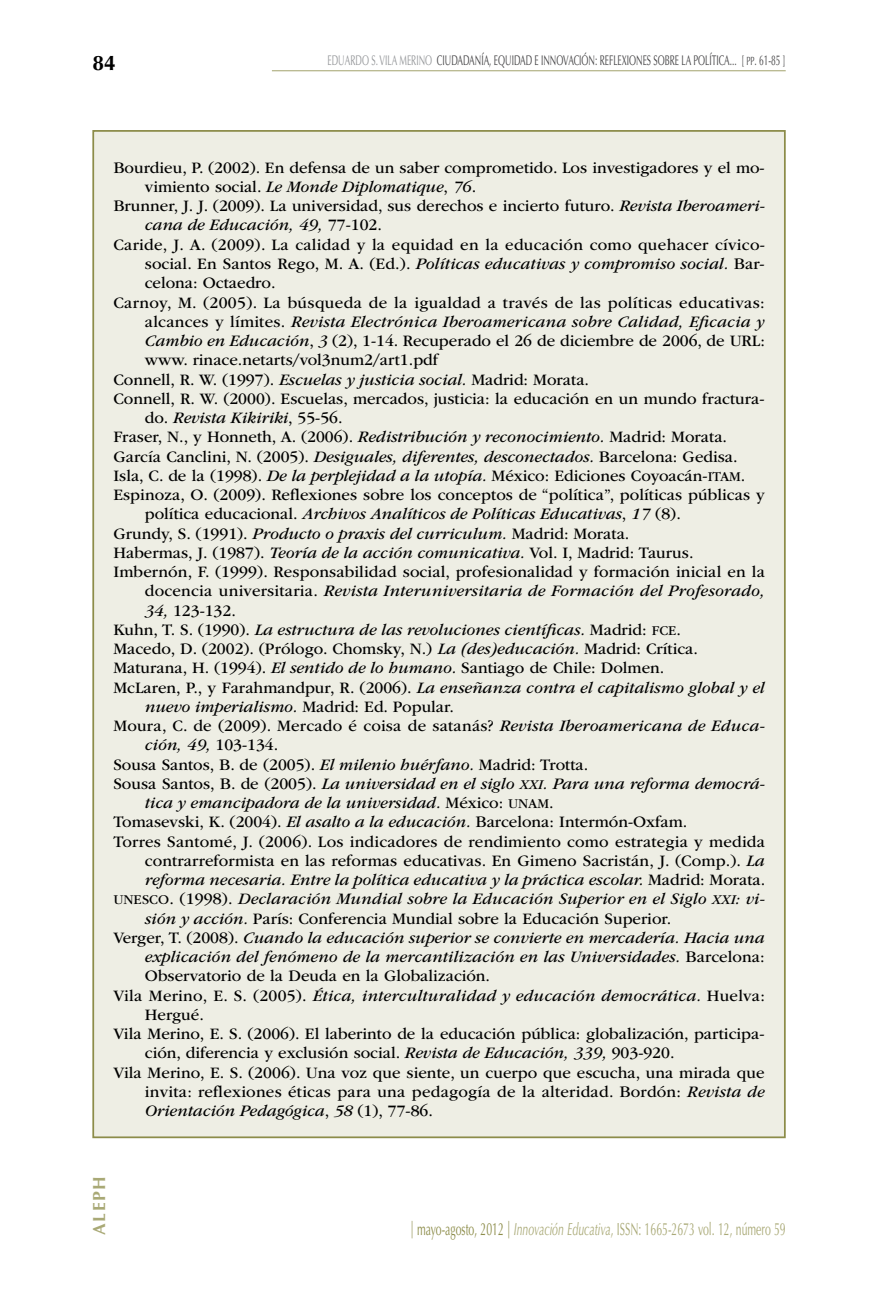
<style>
.page{position:relative;width:893px;height:1290px;background:#fff}
.page>*{position:absolute;margin:0;border:0;box-sizing:border-box;transform-origin:0 0}
.t1{font:700 21px "Optima LT Std";color:#000}
.t2{font:17.5px "Optima LT Std";color:#a9a976;scale:.6 1}
.t3{font:700 17.5px "Optima LT Std";letter-spacing:.1em;color:#a9a976}
.t4{font:16.62px "ITC Garamond Std";color:#000}
.t5{font:italic 16.62px "ITC Garamond Std";color:#000}
.t6{font:16.62px "ITC Garamond Std";letter-spacing:.02em;color:#000}
.t7{font:14px "Optima LT Std";color:#414042;scale:.6 1}
.s1{color:#939598}
.s2{font-family:"Optima LT Std SC850";font-size:11.9px}
.s3{font-style:normal}
.s4{font-style:italic}
.s5{font-size:14px}
.s6{font-style:normal;font-size:14px}
.s7{color:#8c8c49}
</style>
<div class="page">
<hr style="left:272px;top:70px;width:514px;height:1px;background:#a3a36d">
<div style="left:92px;top:130px;width:694px;height:1008px;background:#eeeee4;border:2px solid #8c8c49"></div>
<p class="t1" style="left:92px;top:50px;width:25px">84</p>
<p class="t7" style="left:328px;top:52px;width:765px"><span class="s1">EDUARDO S. VILA MERINO</span> CIUDADANÍA, EQUIDAD E INNOVACIÓN: REFLEXIONES SOBRE LA POLÍTICA... [ <span class="s2">pp</span>. 61-85 ]</p>
<p class="t4" style="left:113px;top:158px;width:653px">Bourdieu, P. (2002). En defensa de un saber comprometido. Los investigadores y el mo-</p>
<p class="t5" style="left:145px;top:178px;width:333px"><span class="s3">vimiento social.</span> Le Monde Diplomatique<span class="s3">,</span> 76<span class="s3">.</span></p>
<p class="t4" style="left:113px;top:197px;width:653px">Brunner, J. J. (2009). La universidad, sus derechos e incierto futuro. <span class="s4">Revista Iberoameri-</span></p>
<p class="t5" style="left:145px;top:216px;width:239px">cana de Educación, 49, <span class="s3">77-102.</span></p>
<p class="t6" style="left:113px;top:235px;width:653px">Caride, J. A. (2009). La calidad y la equidad en la educación como quehacer cívico-</p>
<p class="t5" style="left:145px;top:255px;width:621px"><span class="s3">social. En Santos Rego, M. A. (Ed.).</span> Políticas educativas y compromiso social. <span class="s3">Bar-</span></p>
<p class="t4" style="left:145px;top:274px;width:132px">celona: Octaedro.</p>
<p class="t6" style="left:113px;top:293px;width:653px">Carnoy, M. (2005). La búsqueda de la igualdad a través de las políticas educativas:</p>
<p class="t5" style="left:145px;top:312px;width:621px"><span class="s3">alcances y límites.</span> Revista Electrónica Iberoamericana sobre Calidad, Eficacia y</p>
<p class="t4" style="left:145px;top:332px;width:622px"><span class="s4">Cambio en Educación</span>, <span class="s4">3</span> (2), 1-14. Recuperado el 26 de diciembre de 2006, de URL:</p>
<p class="t4" style="left:145px;top:351px;width:295px">www. rinace.netarts/vol3num2/art1.pdf</p>
<p class="t4" style="left:113px;top:370px;width:477px">Connell, R. W. (1997). <span class="s4">Escuelas y justicia social.</span> Madrid: Morata.</p>
<p class="t4" style="left:113px;top:389px;width:653px">Connell, R. W. (2000). Escuelas, mercados, justicia: la educación en un mundo fractura-</p>
<p class="t5" style="left:145px;top:409px;width:199px"><span class="s3">do.</span> Revista Kikiriki<span class="s3">, 55-56.</span></p>
<p class="t4" style="left:113px;top:428px;width:615px">Fraser, N., y Honneth, A. (2006). <span class="s4">Redistribución y reconocimiento.</span> Madrid: Morata.</p>
<p class="t4" style="left:113px;top:447px;width:626px">García Canclini, N. (2005). <span class="s4">Desiguales, diferentes, desconectados.</span> Barcelona: Gedisa.</p>
<p class="t4" style="left:113px;top:466px;width:634px">Isla, C. de la (1998). <span class="s4">De la perplejidad a la utopía.</span> México: Ediciones Coyoacán-<span class="s5">ITAM</span>.</p>
<p class="t4" style="left:113px;top:486px;width:653px">Espinoza, O. (2009). Reflexiones sobre los conceptos de “política”, políticas públicas y</p>
<p class="t5" style="left:145px;top:505px;width:538px"><span class="s3">política educacional.</span> Archivos Analíticos de Políticas Educativas<span class="s3">,</span> 17 <span class="s3">(8).</span></p>
<p class="t4" style="left:113px;top:524px;width:518px">Grundy, S. (1991). <span class="s4">Producto o praxis del curriculum.</span> Madrid: Morata.</p>
<p class="t4" style="left:113px;top:543px;width:582px">Habermas, J. (1987). <span class="s4">Teoría de la acción comunicativa.</span> Vol. I, Madrid: Taurus.</p>
<p class="t4" style="left:113px;top:563px;width:653px">Imbernón, F. (1999). Responsabilidad social, profesionalidad y formación inicial en la</p>
<p class="t5" style="left:145px;top:582px;width:621px"><span class="s3">docencia universitaria.</span> Revista Interuniversitaria de Formación del Profesorado,</p>
<p class="t4" style="left:145px;top:601px;width:93px"><span class="s4">34,</span> 123-132.</p>
<p class="t5" style="left:113px;top:620px;width:569px"><span class="s3">Kuhn, T. S. (1990).</span> La estructura de las revoluciones científicas. <span class="s3">Madrid:</span> <span class="s6">FCE</span><span class="s3">.</span></p>
<p class="t4" style="left:113px;top:640px;width:586px">Macedo, D. (2002). (Prólogo. Chomsky, N.) <span class="s4">La (des)educación.</span> Madrid: Crítica.</p>
<p class="t4" style="left:113px;top:659px;width:552px">Maturana, H. (1994). <span class="s4">El sentido de lo humano.</span> Santiago de Chile: Dolmen.</p>
<p class="t5" style="left:113px;top:678px;width:653px"><span class="s3">McLaren, P., y Farahmandpur, R. (2006).</span> La enseñanza contra el capitalismo global y el</p>
<p class="t5" style="left:145px;top:697px;width:311px">nuevo imperialismo. <span class="s3">Madrid: Ed. Popular.</span></p>
<p class="t4" style="left:113px;top:717px;width:653px">Moura, C. de (2009). Mercado é coisa de satanás? <span class="s4">Revista Iberoamericana de Educa-</span></p>
<p class="t5" style="left:145px;top:736px;width:135px">ción, 49, <span class="s3">103-134.</span></p>
<p class="t4" style="left:113px;top:755px;width:476px">Sousa Santos, B. de (2005). <span class="s4">El milenio huérfano.</span> Madrid: Trotta.</p>
<p class="t5" style="left:113px;top:774px;width:653px"><span class="s3">Sousa Santos, B. de (2005).</span> La universidad en el siglo <span class="s5">XXI</span>. Para una reforma democrá-</p>
<p class="t5" style="left:145px;top:794px;width:410px">tica y emancipadora de la universidad. <span class="s3">México:</span> <span class="s6">UNAM</span><span class="s3">.</span></p>
<p class="t4" style="left:113px;top:813px;width:576px">Tomasevski, K. (2004). <span class="s4">El asalto a la educación.</span> Barcelona: Intermón-Oxfam.</p>
<p class="t4" style="left:113px;top:832px;width:653px">Torres Santomé, J. (2006). Los indicadores de rendimiento como estrategia y medida</p>
<p class="t4" style="left:145px;top:851px;width:621px">contrarreformista en las reformas educativas. En Gimeno Sacristán, J. (Comp.). <span class="s4">La</span></p>
<p class="t5" style="left:145px;top:871px;width:622px">reforma necesaria. Entre la política educativa y la práctica escolar. <span class="s3">Madrid: Morata.</span></p>
<p class="t5" style="left:113px;top:890px;width:653px"><span class="s6">UNESCO</span><span class="s3">. (1998).</span> Declaración Mundial sobre la Educación Superior en el Siglo <span class="s5">XXI</span>: vi-</p>
<p class="t4" style="left:145px;top:909px;width:528px"><span class="s4">sión y acción.</span> París: Conferencia Mundial sobre la Educación Superior.</p>
<p class="t5" style="left:113px;top:928px;width:653px"><span class="s3">Verger, T. (2008).</span> Cuando la educación superior se convierte en mercadería. Hacia una</p>
<p class="t5" style="left:145px;top:948px;width:621px">explicación del fenómeno de la mercantilización en las Universidades. <span class="s3">Barcelona:</span></p>
<p class="t4" style="left:145px;top:967px;width:347px">Observatorio de la Deuda en la Globalización.</p>
<p class="t5" style="left:113px;top:986px;width:653px"><span class="s3">Vila Merino, E. S. (2005).</span> Ética, interculturalidad y educación democrática. <span class="s3">Huelva:</span></p>
<p class="t4" style="left:145px;top:1005px;width:61px">Hergué.</p>
<p class="t4" style="left:113px;top:1025px;width:653px">Vila Merino, E. S. (2006). El laberinto de la educación pública: globalización, participa-</p>
<p class="t4" style="left:145px;top:1044px;width:531px">ción, diferencia y exclusión social. <span class="s4">Revista de Educación, 339,</span> 903-920.</p>
<p class="t4" style="left:113px;top:1063px;width:653px">Vila Merino, E. S. (2006). Una voz que siente, un cuerpo que escucha, una mirada que</p>
<p class="t4" style="left:145px;top:1082px;width:621px">invita: reflexiones éticas para una pedagogía de la alteridad. Bordón: <span class="s4">Revista de</span></p>
<p class="t5" style="left:145px;top:1102px;width:290px">Orientación Pedagógica<span class="s3">,</span> 58 <span class="s3">(1), 77-86.</span></p>
<p class="t3" style="left:89px;top:1235px;width:61px;rotate:-90deg">ALEPH</p>
<p class="t2" style="left:410px;top:1219px;width:627px"><span class="s7">| MAYO-AGOSTO, 2012 |</span> <span class="s4">Innovación Educativa</span>, ISSN: 1665-2673 VOL. 12, NÚMERO 59</p>
</div>
